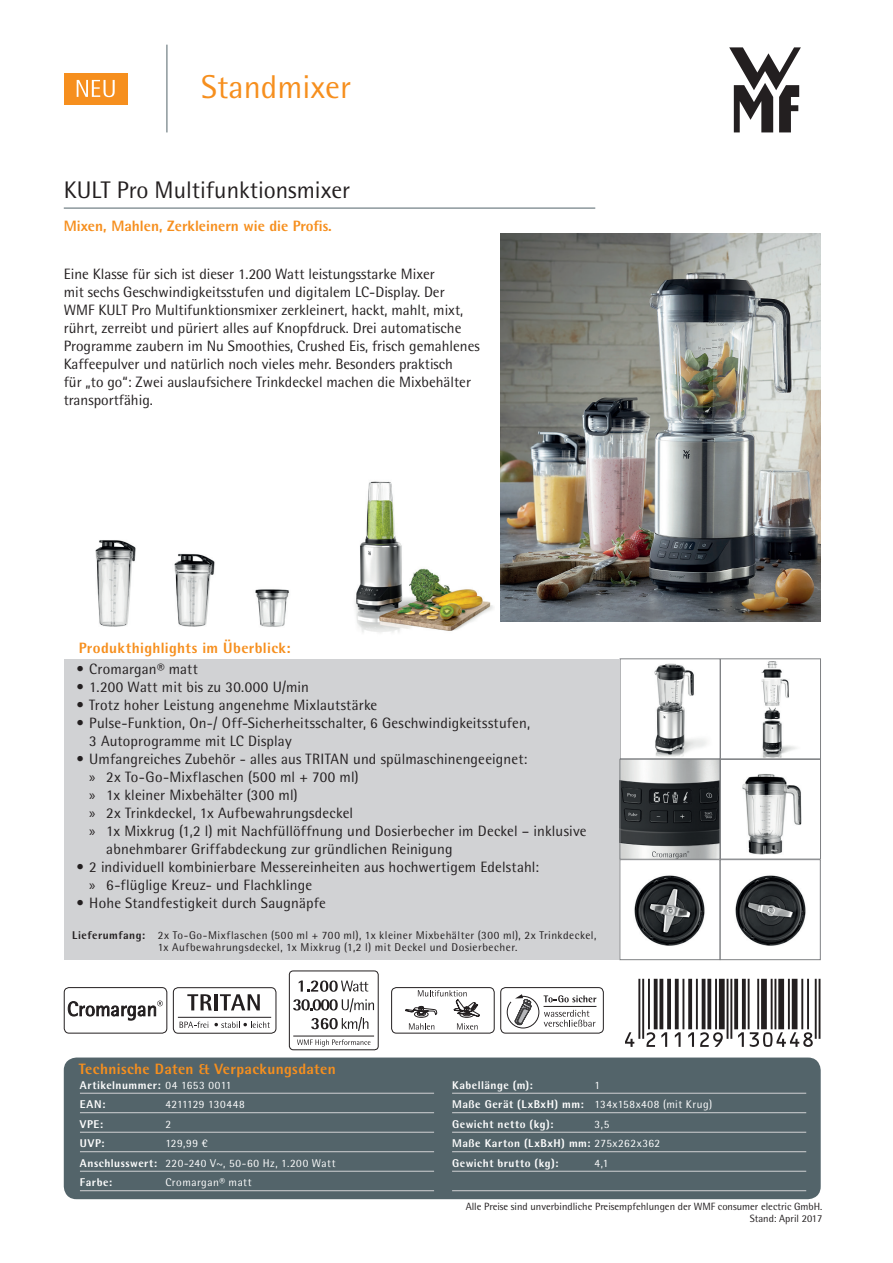
<style>
.page{position:relative;width:893px;height:1263px;background:#fff}
.page>*{position:absolute;margin:0;border:0;box-sizing:border-box;transform-origin:0 0}
.t1{font:33px "WMF Rotis";color:#f68f1e}
.t2{font:24px "WMF Rotis";color:#231f20}
.t3{font:15px/18px "WMF Rotis";color:#231f20}
.t4{font:700 15px "WMF Rotis";letter-spacing:.015em;color:#f68f1e}
.t5{font:700 11.25px/19.5px "WMF Rotis";letter-spacing:.045em;color:#fff}
.t6{font:11.25px/12px "WMF Rotis";letter-spacing:.045em;color:#231f20;text-align:center}
.t7{font:11.25px/19.5px "WMF Rotis";letter-spacing:.045em;color:#fff}
.t8{font:11.25px "WMF Rotis";letter-spacing:.025em;color:#fff}
.t9{font:10.5px "WMF Rotis";color:#231f20}
.s1{font-family:"Myriad Pro"}
.s2{font-weight:700}
.s3{font-weight:400}
</style>
<div class="page">
<svg style="left:729px;top:47px;width:72px;height:85px"></svg>
<img style="left:654px;top:663px;width:53px;height:94px">
<div style="left:620px;top:659px;width:100px;height:100px;border:1px solid #808285"></div>
<div style="left:64px;top:659px;width:556px;height:300px;background:#d1d2d4"></div>
<div style="left:64px;top:1057px;width:757px;height:142px;background:#53646a;border-radius:13px"></div>
<hr style="left:80px;top:1093px;width:354px;height:1px;background:#d1d2d4">
<hr style="left:80px;top:1112px;width:354px;height:1px;background:#d1d2d4">
<hr style="left:80px;top:1132px;width:354px;height:1px;background:#d1d2d4">
<hr style="left:80px;top:1151px;width:354px;height:1px;background:#d1d2d4">
<hr style="left:80px;top:1171px;width:354px;height:1px;background:#d1d2d4">
<hr style="left:80px;top:1190px;width:354px;height:1px;background:#d1d2d4">
<hr style="left:452px;top:1093px;width:354px;height:1px;background:#d1d2d4">
<hr style="left:452px;top:1112px;width:354px;height:1px;background:#d1d2d4">
<hr style="left:452px;top:1132px;width:354px;height:1px;background:#d1d2d4">
<hr style="left:452px;top:1151px;width:354px;height:1px;background:#d1d2d4">
<hr style="left:452px;top:1171px;width:354px;height:1px;background:#d1d2d4">
<hr style="left:452px;top:1190px;width:354px;height:1px;background:#d1d2d4">
<div style="left:64px;top:73px;width:64px;height:31px;background:#f68f1e"></div>
<svg style="left:77px;top:80px;width:38px;height:17px"></svg>
<div style="left:64px;top:987px;width:103px;height:46px;border:1px solid #231f20;border-radius:5px"></div>
<svg style="left:68px;top:1000px;width:95px;height:20px"></svg>
<div style="left:173px;top:987px;width:103px;height:47px;border:1px solid #231f20;border-radius:5px"></div>
<hr style="left:178px;top:1017px;width:93px;height:1px;background:#231f20">
<svg style="left:187px;top:994px;width:25px;height:16px"></svg>
<hr style="left:215px;top:994px;width:3px;height:16px;background:#231f20">
<svg style="left:220px;top:994px;width:40px;height:16px"></svg>
<svg style="left:180px;top:1021px;width:90px;height:7px"></svg>
<div style="left:289px;top:970px;width:90px;height:80px;border:1px solid #231f20;border-radius:4px"></div>
<svg style="left:289px;top:971px;width:89px;height:79px"></svg>
<div style="left:391px;top:987px;width:104px;height:46px;border:1px solid #231f20;border-radius:5px"></div>
<svg style="left:409px;top:1023px;width:25px;height:7px"></svg>
<svg style="left:457px;top:1023px;width:21px;height:7px"></svg>
<svg style="left:405px;top:990px;width:75px;height:27px"></svg>
<div style="left:500px;top:987px;width:104px;height:46px;border:1px solid #231f20;border-radius:5px"></div>
<svg style="left:506px;top:994px;width:90px;height:35px"></svg>
<hr style="left:167px;top:45px;width:1px;height:87px;background:#53646a">
<hr style="left:64px;top:208px;width:531px;height:1px;background:#53646a">
<svg style="left:625px;top:979px;width:195px;height:68px"></svg>
<img style="left:500px;top:234px;width:321px;height:388px">
<img style="left:742px;top:661px;width:60px;height:194px">
<div style="left:720px;top:759px;width:101px;height:100px;border:1px solid #808285"></div>
<div style="left:720px;top:659px;width:101px;height:100px;border:1px solid #808285"></div>
<img style="left:634px;top:875px;width:172px;height:71px">
<div style="left:620px;top:859px;width:100px;height:101px;border:1px solid #808285"></div>
<div style="left:720px;top:859px;width:100px;height:101px;border:1px solid #808285"></div>
<img style="left:355px;top:481px;width:139px;height:152px">
<img style="left:255px;top:589px;width:34px;height:38px">
<img style="left:95px;top:540px;width:41px;height:87px">
<img style="left:174px;top:553px;width:41px;height:74px">
<img style="left:622px;top:761px;width:96px;height:96px">
<div style="left:620px;top:759px;width:100px;height:100px;border:1px solid #808285"></div>
<h1 class="t1" style="left:201px;top:67px;width:151px">Standmixer</h1>
<h2 class="t2" style="left:64px;top:175px;width:288px">KULT Pro Multifunktionsmixer</h2>
<p class="t4" style="left:64px;top:216px;width:269px">Mixen, Mahlen, Zerkleinern wie die Profis.</p>
<p class="t3" style="left:64px;top:265px;width:417px">Eine Klasse für sich ist dieser 1.200 Watt leistungsstarke Mixer<br>mit sechs Geschwindigkeitsstufen und digitalem LC-Display. Der<br>WMF KULT Pro Multifunktionsmixer zerkleinert, hackt, mahlt, mixt, rührt, zerreibt und püriert alles auf Knopfdruck. Drei automatische Programme zaubern im Nu Smoothies, Crushed Eis, frisch gemahlenes Kaffeepulver und natürlich noch vieles mehr. Besonders praktisch<br>für „to go“: Zwei auslaufsichere Trinkdeckel machen die Mixbehälter transportfähig.</p>
<p class="t4" style="left:79px;top:638px;width:213px">Produkthighlights im Überblick:</p>
<p class="t3" style="left:77px;top:660px;width:123px">• Cromargan® matt</p>
<p class="t3" style="left:77px;top:678px;width:234px">• 1.200 Watt mit bis zu 30.000 U/min</p>
<p class="t3" style="left:77px;top:696px;width:302px">• Trotz hoher Leistung angenehme Mixlautstärke</p>
<p class="t3" style="left:89px;top:714px;width:442px;text-indent:-13px">• Pulse-Funktion, On-/ Off-Sicherheitsschalter, 6 Geschwindigkeitsstufen,<br>3 Autoprogramme mit LC Display</p>
<p class="t3" style="left:77px;top:750px;width:452px">• Umfangreiches Zubehör - alles aus TRITAN und spülmaschinengeeignet:</p>
<p class="t3" style="left:89px;top:768px;width:271px"><span class="s1">»</span> 2x To-Go-Mixflaschen (500 ml + 700 ml)</p>
<p class="t3" style="left:89px;top:786px;width:210px"><span class="s1">»</span> 1x kleiner Mixbehälter (300 ml)</p>
<p class="t3" style="left:89px;top:804px;width:265px"><span class="s1">»</span> 2x Trinkdeckel, 1x Aufbewahrungsdeckel</p>
<p class="t3" style="left:89px;top:822px;width:499px"><span class="s1">»</span> 1x Mixkrug (1,2 l) mit Nachfüllöffnung und Dosierbecher im Deckel – inklusive</p>
<p class="t3" style="left:106px;top:840px;width:348px">abnehmbarer Griffabdeckung zur gründlichen Reinigung</p>
<p class="t3" style="left:89px;top:858px;width:451px;text-indent:-13px">• 2 individuell kombinierbare Messereinheiten aus hochwertigem Edelstahl: <span class="s1">»</span> 6-flüglige Kreuz- und Flachklinge</p>
<p class="t3" style="left:77px;top:894px;width:251px">• Hohe Standfestigkeit durch Saugnäpfe</p>
<p class="t6" style="left:72px;top:929px;width:526px"><span class="s2">Lieferumfang:</span> 2x To-Go-Mixflaschen (500 ml + 700 ml), 1x kleiner Mixbehälter (300 ml), 2x Trinkdeckel,<br>1x Aufbewahrungsdeckel, 1x Mixkrug (1,2 l) mit Deckel und Dosierbecher.</p>
<p class="t4" style="left:79px;top:1059px;width:259px">Technische Daten &amp; Verpackungsdaten</p>
<p class="t5" style="left:80px;top:1075px;width:153px">Artikelnummer: <span class="s3">04 1653 0011<br></span>EAN:</p>
<p class="t8" style="left:165px;top:1098px;width:81px">4211129 130448</p>
<p class="t5" style="left:80px;top:1114px;width:25px">VPE:</p>
<p class="t7" style="left:165px;top:1114px;width:7px">2</p>
<p class="t5" style="left:80px;top:1133px;width:26px">UVP:</p>
<p class="t7" style="left:80px;top:1133px;width:257px;text-indent:86px">129,99 €<br><span class="s2">Anschlusswert:</span> 220-240 V~, 50-60 Hz, 1.200 Watt<br><span class="s2">Farbe:</span></p>
<p class="t7" style="left:165px;top:1172px;width:88px">Cromargan® matt</p>
<p class="t5" style="left:452px;top:1075px;width:82px">Kabellänge (m):</p>
<p class="t5" style="left:452px;top:1075px;width:262px;text-indent:143px"><span class="s3">1<br></span>Maße Gerät (LxBxH) mm: <span class="s3">134x158x408 (mit Krug)<br></span>Gewicht netto (kg):</p>
<p class="t5" style="left:452px;top:1114px;width:210px;text-indent:143px"><span class="s3">3,5<br></span>Maße Karton (LxBxH) mm: <span class="s3">275x262x362<br></span>Gewicht brutto (kg):</p>
<p class="t7" style="left:595px;top:1153px;width:15px">4,1</p>
<p class="t9" style="left:466px;top:1201px;width:358px">Alle Preise sind unverbindliche Preisempfehlungen der WMF consumer electric GmbH.</p>
<p class="t9" style="left:750px;top:1212px;width:74px">Stand: April 2017</p>
</div>
